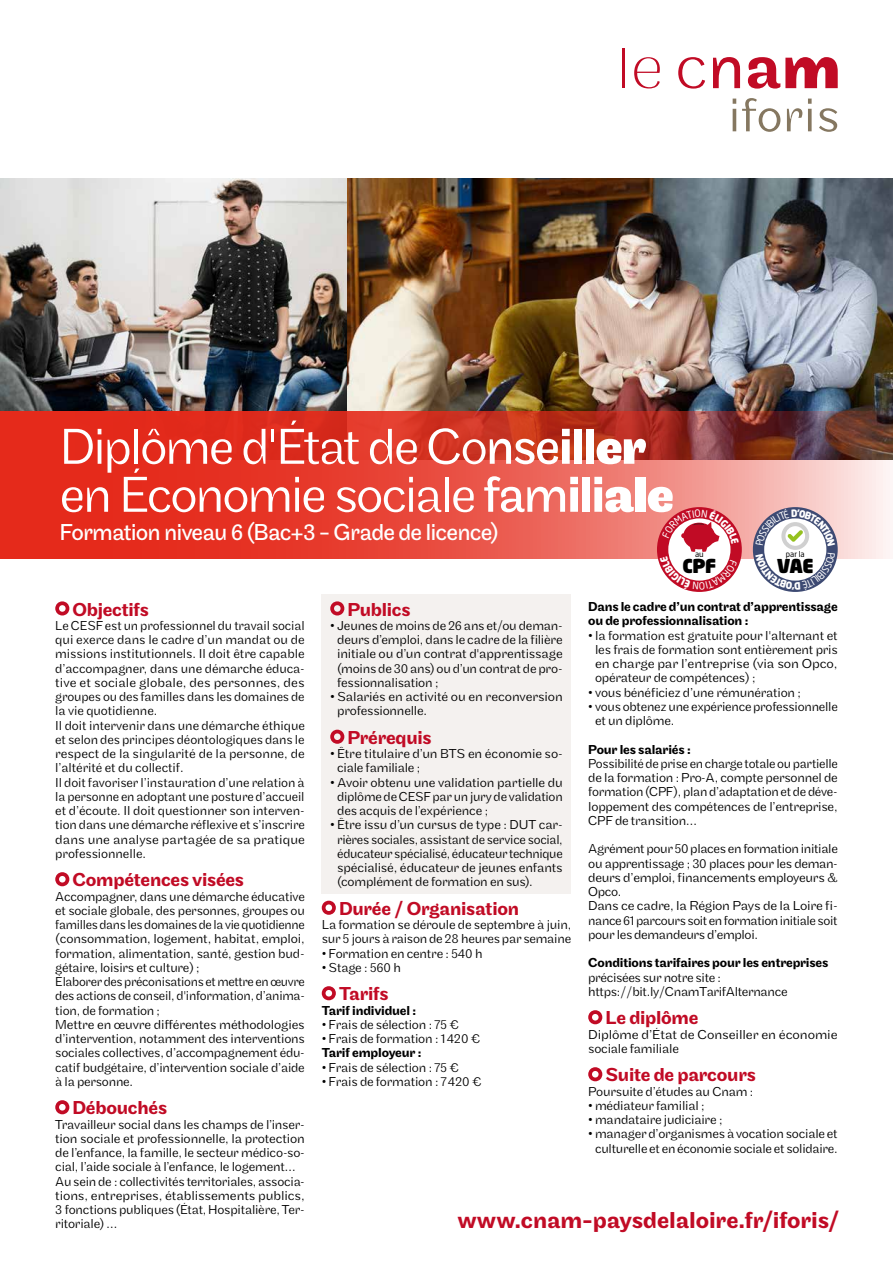
<style>
.page{position:relative;width:893px;height:1263px;background:#fff}
.page>*{position:absolute;margin:0;border:0;box-sizing:border-box;transform-origin:0 0}
.t1{font:300 52.5px/48px "Maple";letter-spacing:-.045em;color:#fff}
.t2{font:24px "Maple";letter-spacing:-.035em;color:#fff}
.t3{font:500 24px "Maple";letter-spacing:-.005em;color:#c10b25}
.t4{font:500 19.5px "Maple";letter-spacing:-.015em;color:#c10b25}
.t5{font:900 18.9px "Neo Sans W1 G";letter-spacing:-.03em;color:#000}
.t6{font:300 13.5px/14.2px "Maple";letter-spacing:-.015em;color:#000}
.t7{font:300 13.5px/14.2px "Maple";letter-spacing:-.015em;color:#000;scale:.95 1}
.t8{font:500 13.5px/14.2px "Maple";letter-spacing:-.015em;color:#000}
.t9{font:7.95px "Neo Sans W1 G";color:#000}
.s1{font-weight:400}
.s2{font-weight:500}
.s3{font-weight:700}
</style>
<div class="page">
<img style="left:347px;top:179px;width:546px;height:232px">
<img style="left:0;top:179px;width:347px;height:232px">
<svg style="left:0;top:411px;width:893px;height:148px;background:#da4d41"></svg>
<svg style="left:634px;top:57px;width:26px;height:31px"></svg>
<hr style="left:622px;top:49px;width:2px;height:39px;background:#c10b25">
<svg style="left:678px;top:57px;width:27px;height:32px"></svg>
<svg style="left:713px;top:57px;width:27px;height:31px"></svg>
<svg style="left:748px;top:57px;width:90px;height:32px"></svg>
<hr style="left:733px;top:109px;width:3px;height:22px;background:#857760">
<svg style="left:733px;top:99px;width:3px;height:5px"></svg>
<svg style="left:742px;top:98px;width:38px;height:34px"></svg>
<svg style="left:787px;top:108px;width:15px;height:23px"></svg>
<svg style="left:808px;top:109px;width:4px;height:22px"></svg>
<svg style="left:808px;top:99px;width:4px;height:5px"></svg>
<svg style="left:819px;top:108px;width:18px;height:24px"></svg>
<div style="left:322px;top:594px;width:249px;height:299px;background:#f4f1ef"></div>
<svg style="left:55px;top:601px;width:14px;height:14px"></svg>
<svg style="left:55px;top:872px;width:14px;height:14px"></svg>
<svg style="left:55px;top:1100px;width:14px;height:14px"></svg>
<svg style="left:330px;top:601px;width:14px;height:14px"></svg>
<svg style="left:330px;top:730px;width:14px;height:14px"></svg>
<svg style="left:322px;top:901px;width:14px;height:14px"></svg>
<svg style="left:322px;top:986px;width:14px;height:14px"></svg>
<svg style="left:588px;top:1010px;width:14px;height:14px"></svg>
<svg style="left:588px;top:1067px;width:14px;height:14px"></svg>
<svg style="left:657px;top:507px;width:85px;height:85px"></svg>
<svg style="left:755px;top:508px;width:80px;height:83px"></svg>
<svg style="left:660px;top:509px;width:79px;height:81px"></svg>
<h1 class="t1" style="left:60px;top:423px;width:616px">Diplôme d'État de Co<span class="s1">nse</span><span class="s2">ill</span><span class="s3">er </span>en Économie sociale <span class="s1">fam</span><span class="s2">ili</span><span class="s3">ale</span></h1>
<h2 class="t2" style="left:60px;top:518px;width:441px">Formation niveau 6 (Bac+3 - Grade de licence)</h2>
<p class="t9" style="left:695px;top:549px;width:10px">au</p>
<h3 class="t5" style="left:682px;top:553px;width:35px">CPF</h3>
<p class="t9" style="left:786px;top:549px;width:20px">par la</p>
<h3 class="t5" style="left:777px;top:553px;width:38px">VAE</h3>
<h3 class="t4" style="left:73px;top:598px;width:78px">Objectifs</h3>
<p class="t7" style="left:55px;top:618px;width:264px">Le CESF est un professionnel du travail social qui exerce dans le cadre d’un mandat ou de missions institutionnels. Il doit être capable d’accompagner, dans une démarche éduca&shy;tive et sociale globale, des personnes, des groupes ou des familles dans les domaines de la vie quotidienne.<br>Il doit intervenir dans une démarche éthique et selon des principes déontologiques dans le respect de la singularité de la personne, de l’altérité et du collectif.<br>Il doit favoriser l’instauration d’une relation à la personne en adoptant une posture d’accueil et d’écoute. Il doit questionner son interven&shy;tion dans une démarche réflexive et s’inscrire dans une analyse partagée de sa pratique professionnelle.</p>
<h3 class="t4" style="left:73px;top:869px;width:173px">Compétences visées</h3>
<p class="t6" style="left:55px;top:889px;width:251px">Accompagner, dans une démarche éducative et sociale globale, des personnes, groupes ou familles dans les domaines de la vie quotidienne (consommation, logement, habitat, emploi, formation, alimentation, santé, gestion bud&shy;gétaire, loisirs et culture) ;<br>Élaborer des préconisations et mettre en œuvre des actions de conseil, d'information, d’anima&shy;tion, de formation ;<br>Mettre en œuvre différentes méthodologies d’intervention, notamment des interventions sociales collectives, d’accompagnement édu&shy;catif budgétaire, d’intervention sociale d’aide à la personne.</p>
<h3 class="t4" style="left:73px;top:1097px;width:96px">Débouchés</h3>
<p class="t6" style="left:55px;top:1117px;width:251px">Travailleur social dans les champs de l’inser&shy;tion sociale et professionnelle, la protection de l’enfance, la famille, le secteur médico-so&shy;cial, l’aide sociale à l’enfance, le logement… Au sein de : collectivités territoriales, associa&shy;tions, entreprises, établissements publics, 3 fonctions publiques (État, Hospitalière, Ter&shy;ritoriale) …</p>
<h3 class="t4" style="left:347px;top:598px;width:64px">Publics</h3>
<p class="t6" style="left:337px;top:618px;width:227px;text-align:justify;text-indent:-7px">• Jeunes de moins de 26 ans et/ou deman&shy;deurs d’emploi, dans le cadre de la filière initiale ou d’un contrat d'apprentissage (moins de 30 ans) ou d’un contrat de pro&shy;fessionnalisation ;</p>
<p class="t6" style="left:337px;top:689px;width:227px;text-indent:-7px">• Salariés en activité ou en reconversion professionnelle.</p>
<h3 class="t4" style="left:347px;top:726px;width:86px">Prérequis</h3>
<p class="t6" style="left:337px;top:746px;width:227px;text-indent:-7px">• Être titulaire d’un BTS en économie so&shy;ciale familiale ;</p>
<p class="t6" style="left:337px;top:775px;width:227px;text-align:justify;text-indent:-7px">• Avoir obtenu une validation partielle du diplôme de CESF par un jury de validation des acquis de l’expérience ;</p>
<p class="t6" style="left:337px;top:818px;width:227px;text-align:justify;text-indent:-7px">• Être issu d’un cursus de type : DUT car&shy;rières sociales, assistant de service social, éducateur spécialisé, éducateur technique spécialisé, éducateur de jeunes enfants (complément de formation en sus).</p>
<h3 class="t4" style="left:339px;top:897px;width:182px">Durée / Organisation</h3>
<p class="t6" style="left:322px;top:917px;width:251px">La formation se déroule de septembre à juin, sur 5 jours à raison de 28 heures par semaine</p>
<p class="t6" style="left:322px;top:946px;width:162px">• Formation en centre : 540 h</p>
<p class="t6" style="left:322px;top:960px;width:81px">• Stage : 560 h</p>
<h3 class="t4" style="left:339px;top:983px;width:51px">Tarifs</h3>
<p class="t8" style="left:322px;top:1003px;width:96px">Tarif individuel :</p>
<p class="t6" style="left:322px;top:1017px;width:139px">• Frais de sélection : 75 €</p>
<p class="t6" style="left:322px;top:1031px;width:160px">• Frais de formation : 1420 €</p>
<p class="t8" style="left:322px;top:1046px;width:101px">Tarif employeur :</p>
<p class="t6" style="left:322px;top:1060px;width:139px">• Frais de sélection : 75 €</p>
<p class="t6" style="left:322px;top:1074px;width:162px">• Frais de formation : 7420 €</p>
<p class="t8" style="left:588px;top:600px;width:251px">Dans le cadre d’un contrat d’apprentissage ou de professionnalisation :</p>
<p class="t6" style="left:595px;top:628px;width:244px;text-align:justify;text-indent:-7px">• la formation est gratuite pour l'alternant et les frais de formation sont entièrement pris en charge par l’entreprise (via son Opco, opérateur de compétences) ;</p>
<p class="t6" style="left:588px;top:685px;width:214px">• vous bénéficiez d’une rémunération ;</p>
<p class="t6" style="left:595px;top:699px;width:244px;text-indent:-7px">• vous obtenez une expérience professionnelle et un diplôme.</p>
<p class="t8" style="left:588px;top:742px;width:104px">Pour les salariés :</p>
<p class="t7" style="left:588px;top:756px;width:264px;text-align:justify">Possibilité de prise en charge totale ou partielle de la formation : Pro-A, compte personnel de formation (CPF), plan d’adaptation et de déve&shy;loppement des compétences de l’entreprise, CPF de transition…</p>
<p class="t6" style="left:588px;top:842px;width:251px">Agrément pour 50 places en formation initiale ou apprentissage ; 30 places pour les deman&shy;deurs d’emploi, financements employeurs &amp; Opco.<br>Dans ce cadre, la Région Pays de la Loire fi&shy;nance 61 parcours soit en formation initiale soit pour les demandeurs d’emploi.</p>
<p class="t8" style="left:588px;top:956px;width:242px">Conditions tarifaires pour les entreprises</p>
<p class="t6" style="left:588px;top:970px;width:201px">précisées sur notre site : https://bit.ly/CnamTarifAlternance</p>
<h3 class="t4" style="left:605px;top:1007px;width:95px">Le diplôme</h3>
<p class="t6" style="left:588px;top:1027px;width:251px">Diplôme d’État de Conseiller en économie sociale familiale</p>
<h3 class="t4" style="left:605px;top:1064px;width:152px">Suite de parcours</h3>
<p class="t6" style="left:588px;top:1084px;width:166px">Poursuite d’études au Cnam :</p>
<p class="t6" style="left:588px;top:1098px;width:118px">• médiateur familial ;</p>
<p class="t6" style="left:588px;top:1112px;width:136px">• mandataire judiciaire ;</p>
<p class="t6" style="left:588px;top:1127px;width:251px;text-align:center">• manager d’organismes à vocation sociale et culturelle et en économie sociale et solidaire.</p>
<h2 class="t3" style="left:458px;top:1206px;width:383px">www.cnam-paysdelaloire.fr/iforis/</h2>
</div>
